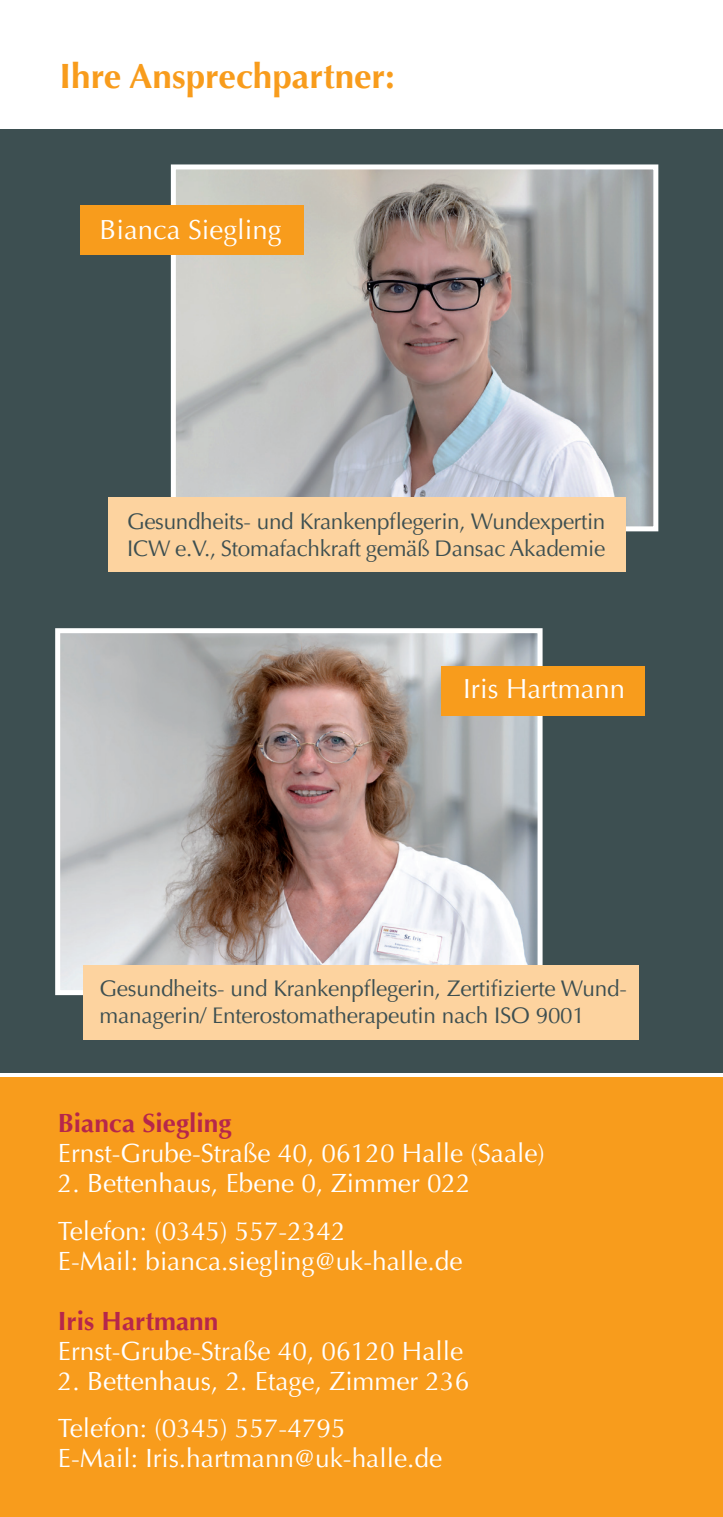
<style>
.page{position:relative;width:723px;height:1517px;background:#fff}
.page>*{position:absolute;margin:0;border:0;box-sizing:border-box;transform-origin:0 0}
.t1{font:700 35px "Optima LT";color:#f89c1c}
.t2{font:27.5px "Optima LT";color:#fff}
.t3{font:26.25px/47.5px "Optima LT";color:#fff}
.t4{font:700 26.25px "Optima LT";color:#b6274b}
.t5{font:22.5px/27.5px "Optima LT";letter-spacing:-.01em;color:#3d4f51}
</style>
<div class="page">
<div style="left:0;top:129px;width:723px;height:943px;background:#3d4f51"></div>
<div style="left:0;top:1077px;width:723px;height:440px;background:#f89c1c"></div>
<img style="left:177px;top:170px;width:475px;height:355px">
<div style="left:171px;top:164px;width:487px;height:367px;border:5px solid #fff"></div>
<div style="left:108px;top:498px;width:518px;height:74px;background:#fdd39f"></div>
<div style="left:80px;top:205px;width:224px;height:50px;background:#f89c1c"></div>
<img style="left:61px;top:634px;width:475px;height:355px">
<div style="left:55px;top:628px;width:487px;height:367px;border:5px solid #fff"></div>
<div style="left:441px;top:665px;width:204px;height:50px;background:#f89c1c"></div>
<div style="left:83px;top:965px;width:556px;height:74px;background:#fdd39f"></div>
<h1 class="t1" style="left:60px;top:55px;width:337px">Ihre Ansprechpartner:</h1>
<p class="t2" style="left:100px;top:214px;width:183px">Bianca Siegling</p>
<p class="t5" style="left:127px;top:507px;width:480px">Gesundheits- und Krankenpflegerin, Wundexpertin<br>ICW e.V., Stomafachkraft gemäß Dansac Akademie</p>
<p class="t2" style="left:463px;top:672px;width:163px">Iris Hartmann</p>
<p class="t5" style="left:100px;top:974px;width:529px">Gesundheits- und Krankenpflegerin, Zertifizierte Wund&shy;managerin/ Enterostomatherapeutin nach ISO 9001</p>
<p class="t4" style="left:58px;top:1108px;width:175px">Bianca Siegling</p>
<p class="t3" style="left:58px;top:1130px;width:488px">Ernst-Grube-Straße 40, 06120 Halle (Saale)</p>
<p class="t3" style="left:58px;top:1160px;width:414px">2. Bettenhaus, Ebene 0, Zimmer 022<br>Telefon: (0345) 557-2342</p>
<p class="t3" style="left:58px;top:1237px;width:406px">E-Mail: bianca.siegling@uk-halle.de</p>
<p class="t4" style="left:58px;top:1305px;width:162px">Iris Hartmann</p>
<p class="t3" style="left:58px;top:1327px;width:407px">Ernst-Grube-Straße 40, 06120 Halle</p>
<p class="t3" style="left:58px;top:1357px;width:413px">2. Bettenhaus, 2. Etage, Zimmer 236<br>Telefon: (0345) 557-4795</p>
<p class="t3" style="left:58px;top:1435px;width:386px">E-Mail: Iris.hartmann@uk-halle.de</p>
</div>
